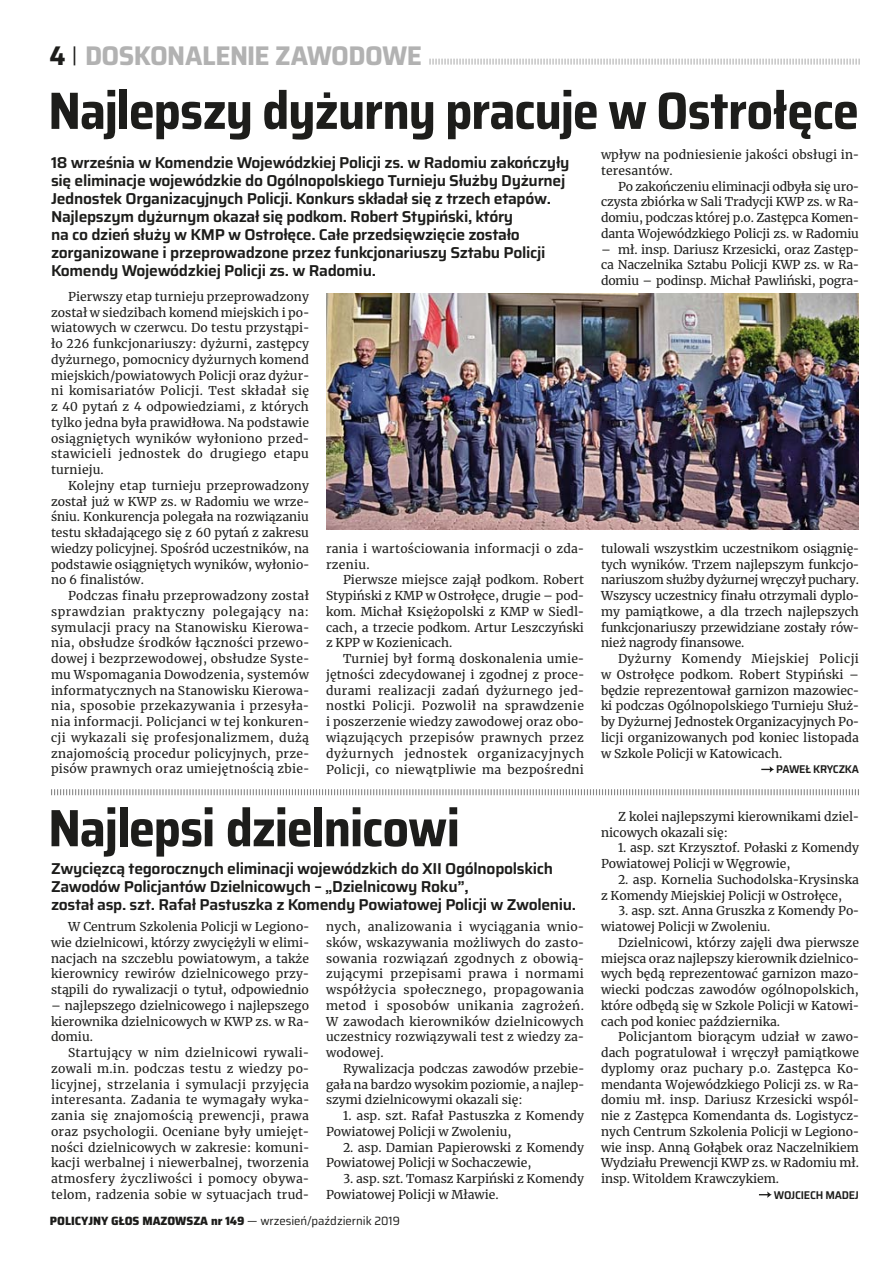
<style>
.page{position:relative;width:893px;height:1263px;background:#fff}
.page>*{position:absolute;margin:0;border:0;box-sizing:border-box;transform-origin:0 0}
.t1{font:700 semi-condensed 52.5px "Saira";letter-spacing:-.025em;color:#1d1d1b}
.t2{font:700 27px "Saira Fix";letter-spacing:-.025em;color:#b2b2b2}
.t3{font:600 15.75px/18px "Saira";letter-spacing:-.02em;color:#1d1d1b}
.t4{font:13.5px/15.8px "Merriweather Fix";color:#1d1d1b;text-align:justify}
.t5{font:13.5px/15.8px "Merriweather Fix";letter-spacing:.02em;color:#1d1d1b}
.t6{font:800 12px "Saira Fix";color:#1d1d1b}
.t7{font:600 11.25px "Saira Fix";letter-spacing:-.02em;color:#1d1d1b}
.s1{color:#1d1d1b}
.s2{font-weight:400;font-size:21px;color:#1d1d1b}
.s3{font-weight:400}
</style>
<div class="page">
<svg style="left:429px;top:59px;width:431px;height:6px"></svg>
<svg style="left:51px;top:789px;width:808px;height:6px"></svg>
<svg style="left:759px;top:1191px;width:13px;height:7px"></svg>
<svg style="left:761px;top:766px;width:13px;height:7px"></svg>
<img style="left:326px;top:293px;width:533px;height:237px">
<h2 class="t2" style="left:50px;top:45px;width:374px"><span class="s1">4</span> <span class="s2">|</span> DOSKONALENIE ZAWODOWE</h2>
<h1 class="t1" style="left:48px;top:89px;width:812px">Najlepszy dyżurny pracuje w Ostrołęce</h1>
<p class="t3" style="left:51px;top:155px;width:520px">18 września w Komendzie Wojewódzkiej Policji zs. w Radomiu zakończyły się eliminacje wojewódzkie do Ogólnopolskiego Turnieju Służby Dyżurnej Jednostek Organizacyjnych Policji. Konkurs składał się z trzech etapów.<br>Najlepszym dyżurnym okazał się podkom. Robert Stypiński, który<br>na co dzień służy w KMP w Ostrołęce. Całe przedsięwzięcie zostało zorganizowane i przeprowadzone przez funkcjonariuszy Sztabu Policji Komendy Wojewódzkiej Policji zs. w Radomiu.</p>
<p class="t4" style="left:51px;top:289px;width:259px;text-indent:17px">Pierwszy etap turnieju przeprowadzony został w siedzibach komend miejskich i po&shy;wiatowych w czerwcu. Do testu przystąpi&shy;ło 226 funkcjonariuszy: dyżurni, zastępcy dyżurnego, pomocnicy dyżurnych komend miejskich/powiatowych Policji oraz dyżur&shy;ni komisariatów Policji. Test składał się z 40 pytań z 4 odpowiedziami, z których tylko jedna była prawidłowa. Na podstawie osiągniętych wyników wyłoniono przed&shy;stawicieli jednostek do drugiego etapu turnieju.</p>
<p class="t4" style="left:51px;top:478px;width:259px;text-indent:17px">Kolejny etap turnieju przeprowadzony został już w KWP zs. w Radomiu we wrze&shy;śniu. Konkurencja polegała na rozwiązaniu testu składającego się z 60 pytań z zakresu wiedzy policyjnej. Spośród uczestników, na podstawie osiągniętych wyników, wyłonio&shy;no 6 finalistów.</p>
<p class="t4" style="left:51px;top:588px;width:259px;text-indent:17px">Podczas finału przeprowadzony został sprawdzian praktyczny polegający na: symulacji pracy na Stanowisku Kierowa&shy;nia, obsłudze środków łączności przewo&shy;dowej i bezprzewodowej, obsłudze Syste&shy;mu Wspomagania Dowodzenia, systemów informatycznych na Stanowisku Kierowa&shy;nia, sposobie przekazywania i przesyła&shy;nia informacji. Policjanci w tej konkuren&shy;cji wykazali się profesjonalizmem, dużą znajomością procedur policyjnych, prze&shy;pisów prawnych oraz umiejętnością zbie-</p>
<p class="t5" style="left:326px;top:541px;width:259px">rania i wartościowania informacji o zda&shy;rzeniu.</p>
<p class="t4" style="left:326px;top:573px;width:259px;text-indent:17px">Pierwsze miejsce zajął podkom. Robert Stypiński z KMP w Ostrołęce, drugie – pod&shy;kom. Michał Księżopolski z KMP w Siedl&shy;cach, a trzecie podkom. Artur Leszczyński z KPP w Kozienicach.</p>
<p class="t4" style="left:326px;top:651px;width:259px;text-indent:17px">Turniej był formą doskonalenia umie&shy;jętności zdecydowanej i zgodnej z proce&shy;durami realizacji zadań dyżurnego jed&shy;nostki Policji. Pozwolił na sprawdzenie i poszerzenie wiedzy zawodowej oraz obo&shy;wiązujących przepisów prawnych przez dyżurnych jednostek organizacyjnych Policji, co niewątpliwie ma bezpośredni</p>
<h1 class="t1" style="left:48px;top:806px;width:413px">Najlepsi dzielnicowi</h1>
<p class="t3" style="left:51px;top:861px;width:527px">Zwycięzcą tegorocznych eliminacji wojewódzkich do XII Ogólnopolskich<br>Zawodów Policjantów Dzielnicowych – „Dzielnicowy Roku”,<br>został asp. szt. Rafał Pastuszka z Komendy Powiatowej Policji w Zwoleniu.</p>
<p class="t4" style="left:51px;top:919px;width:259px;text-indent:17px">W Centrum Szkolenia Policji w Legiono&shy;wie dzielnicowi, którzy zwyciężyli w elimi&shy;nacjach na szczeblu powiatowym, a także kierownicy rewirów dzielnicowego przy&shy;stąpili do rywalizacji o tytuł, odpowiednio</p>
<p class="t4" style="left:51px;top:998px;width:259px">– najlepszego dzielnicowego i najlepszego kierownika dzielnicowych w KWP zs. w Ra&shy;domiu.</p>
<p class="t4" style="left:51px;top:1045px;width:259px;text-indent:17px">Startujący w nim dzielnicowi rywali&shy;zowali m.in. podczas testu z wiedzy po&shy;licyjnej, strzelania i symulacji przyjęcia interesanta. Zadania te wymagały wyka&shy;zania się znajomością prewencji, prawa oraz psychologii. Oceniane były umiejęt&shy;ności dzielnicowych w zakresie: komuni&shy;kacji werbalnej i niewerbalnej, tworzenia atmosfery życzliwości i pomocy obywa&shy;telom, radzenia sobie w sytuacjach trud-</p>
<p class="t4" style="left:326px;top:919px;width:259px">nych, analizowania i wyciągania wnio&shy;sków, wskazywania możliwych do zasto&shy;sowania rozwiązań zgodnych z obowią&shy;zującymi przepisami prawa i normami współżycia społecznego, propagowania metod i sposobów unikania zagrożeń.<br>W zawodach kierowników dzielnicowych uczestnicy rozwiązywali test z wiedzy za&shy;wodowej.</p>
<p class="t4" style="left:326px;top:1061px;width:259px;text-indent:17px">Rywalizacja podczas zawodów przebie&shy;gała na bardzo wysokim poziomie, a najlep&shy;szymi dzielnicowymi okazali się:</p>
<p class="t4" style="left:326px;top:1108px;width:259px;text-indent:17px">1. asp. szt. Rafał Pastuszka z Komendy<br>Powiatowej Policji w Zwoleniu,</p>
<p class="t4" style="left:326px;top:1140px;width:259px;text-indent:17px">2. asp. Damian Papierowski z Komendy<br>Powiatowej Policji w Sochaczewie,</p>
<p class="t4" style="left:326px;top:1171px;width:259px;text-indent:17px">3. asp. szt. Tomasz Karpiński z Komendy<br>Powiatowej Policji w Mławie.</p>
<p class="t6" style="left:50px;top:1215px;width:351px">POLICYJNY GŁOS MAZOWSZA nr 149 <span class="s3">— wrzesień/październik 2019</span></p>
<p class="t4" style="left:601px;top:147px;width:259px">wpływ na podniesienie jakości obsługi in&shy;teresantów.</p>
<p class="t4" style="left:601px;top:179px;width:259px;text-indent:17px">Po zakończeniu eliminacji odbyła się uro&shy;czysta zbiórka w Sali Tradycji KWP zs. w Ra&shy;domiu, podczas której p.o. Zastępca Komen&shy;danta Wojewódzkiego Policji zs. w Radomiu</p>
<p class="t4" style="left:601px;top:242px;width:259px">– mł. insp. Dariusz Krzesicki, oraz Zastęp&shy;ca Naczelnika Sztabu Policji KWP zs. w Ra&shy;domiu – podinsp. Michał Pawliński, pogra-</p>
<p class="t4" style="left:601px;top:541px;width:259px">tulowali wszystkim uczestnikom osiągnię&shy;tych wyników. Trzem najlepszym funkcjo&shy;nariuszom służby dyżurnej wręczył puchary.<br>Wszyscy uczestnicy finału otrzymali dyplo&shy;my pamiątkowe, a dla trzech najlepszych funkcjonariuszy przewidziane zostały rów&shy;nież nagrody finansowe.</p>
<p class="t4" style="left:601px;top:651px;width:259px;text-indent:17px">Dyżurny Komendy Miejskiej Policji w Ostrołęce podkom. Robert Stypiński – będzie reprezentował garnizon mazowiec&shy;ki podczas Ogólnopolskiego Turnieju Służ&shy;by Dyżurnej Jednostek Organizacyjnych Po&shy;licji organizowanych pod koniec listopada w Szkole Policji w Katowicach.</p>
<p class="t7" style="left:776px;top:765px;width:84px">PAWEŁ KRYCZKA</p>
<p class="t4" style="left:601px;top:809px;width:259px;text-indent:17px">Z kolei najlepszymi kierownikami dziel&shy;nicowych okazali się:</p>
<p class="t4" style="left:601px;top:840px;width:259px;text-indent:17px">1. asp. szt Krzysztof. Połaski z Komendy<br>Powiatowej Policji w Węgrowie,</p>
<p class="t4" style="left:601px;top:872px;width:259px;text-indent:17px">2. asp. Kornelia Suchodolska-Krysinska z Komendy Miejskiej Policji w Ostrołęce,</p>
<p class="t4" style="left:601px;top:903px;width:259px;text-indent:17px">3. asp. szt. Anna Gruszka z Komendy Po&shy;wiatowej Policji w Zwoleniu.</p>
<p class="t4" style="left:601px;top:935px;width:259px;text-indent:17px">Dzielnicowi, którzy zajęli dwa pierwsze miejsca oraz najlepszy kierownik dzielnico&shy;wych będą reprezentować garnizon mazo&shy;wiecki podczas zawodów ogólnopolskich, które odbędą się w Szkole Policji w Katowi&shy;cach pod koniec października.</p>
<p class="t4" style="left:601px;top:1029px;width:259px;text-indent:17px">Policjantom biorącym udział w zawo&shy;dach pogratulował i wręczył pamiątkowe dyplomy oraz puchary p.o. Zastępca Ko&shy;mendanta Wojewódzkiego Policji zs. w Ra&shy;domiu mł. insp. Dariusz Krzesicki wspól&shy;nie z Zastępca Komendanta ds. Logistycz&shy;nych Centrum Szkolenia Policji w Legiono&shy;wie insp. Anną Gołąbek oraz Naczelnikiem Wydziału Prewencji KWP zs. w Radomiu mł. insp. Witoldem Krawczykiem.</p>
<p class="t7" style="left:774px;top:1190px;width:87px">WOJCIECH MADEJ</p>
</div>
